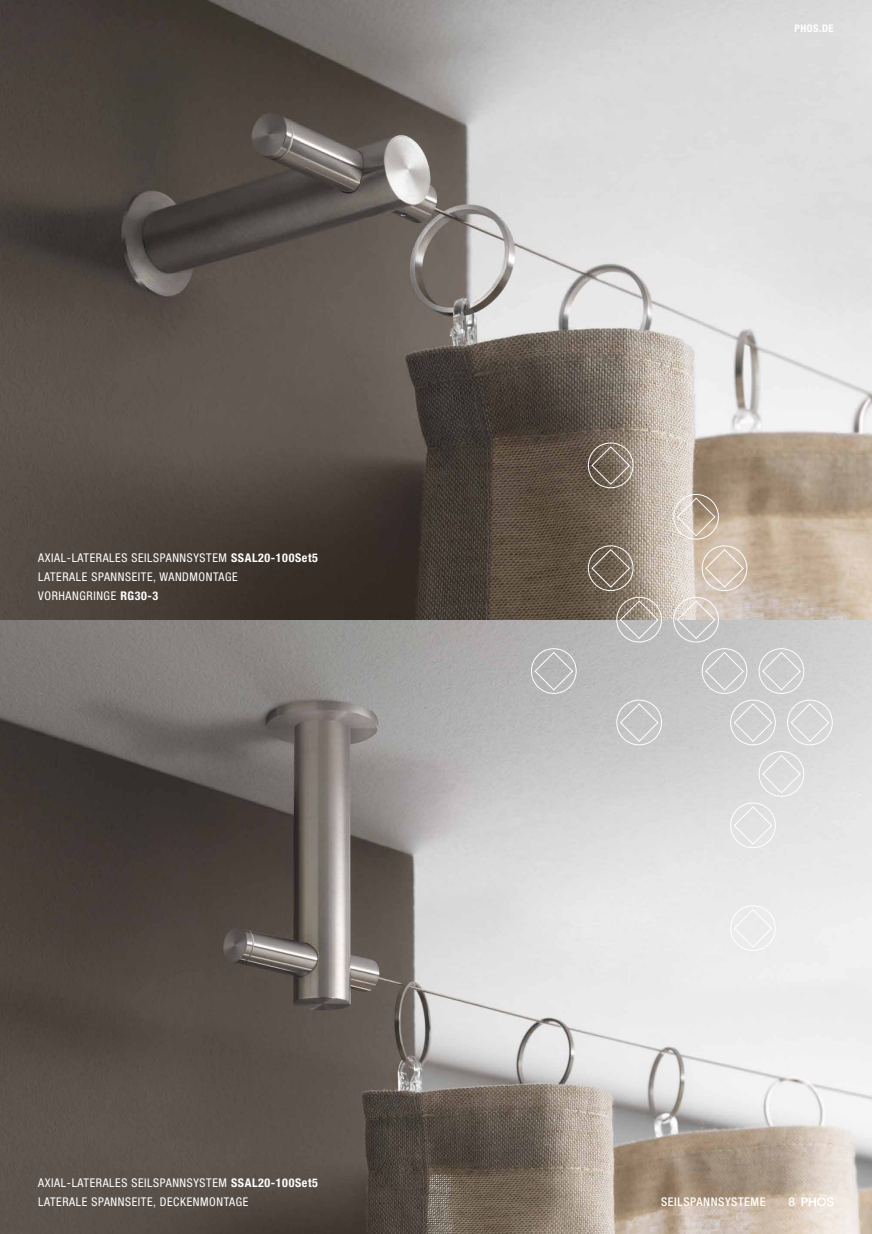
<style>
.page{position:relative;width:872px;height:1234px;background:#fff}
.page>*{position:absolute;margin:0;border:0;box-sizing:border-box;transform-origin:0 0}
.t1{font:condensed 12px/19.2px "Helvetica Neue LT Std";letter-spacing:.05em;color:#fff}
.t2{font:500 condensed 12px "Helvetica Neue LT Std";letter-spacing:.05em;color:#fff}
.t3{font:500 12px "Helvetica Neue LT Std";color:#fff}
.t4{font:700 condensed 10.5px "Helvetica Neue LT Std";letter-spacing:.05em;color:#fff}
.s1{font-weight:700}
</style>
<div class="page">
<img style="left:0;top:0;width:872px;height:1233px">
<svg style="left:587px;top:442px;width:47px;height:46px;background:#867a6d"></svg>
<svg style="left:530px;top:647px;width:47px;height:47px;background:#bdbdbd"></svg>
<svg style="left:730px;top:904px;width:46px;height:47px"></svg>
<svg style="left:587px;top:545px;width:75px;height:97px;background:#9b9287"></svg>
<svg style="left:616px;top:699px;width:46px;height:46px;background:#cbcbcb"></svg>
<svg style="left:673px;top:493px;width:160px;height:303px;background:#cdc6be"></svg>
<svg style="left:730px;top:802px;width:46px;height:46px;background:#e5e5e5"></svg>
<svg style="left:801px;top:1196px;width:32px;height:9px"></svg>
<p class="t1" style="left:38px;top:547px;width:281px">AXIAL-LATERALES SEILSPANNSYSTEM <span class="s1">SSAL20-100Set5<br></span>LATERALE SPANNSEITE, WANDMONTAGE<br>VORHANGRINGE <span class="s1">RG30-3</span></p>
<p class="t1" style="left:38px;top:1172px;width:281px">AXIAL-LATERALES SEILSPANNSYSTEM <span class="s1">SSAL20-100Set5<br></span>LATERALE SPANNSEITE, DECKENMONTAGE</p>
<p class="t4" style="left:794px;top:22px;width:41px">PHOS.DE</p>
<p class="t2" style="left:661px;top:1194px;width:106px">SEILSPANNSYSTEME</p>
<p class="t3" style="left:788px;top:1194px;width:8px">8</p>
</div>
